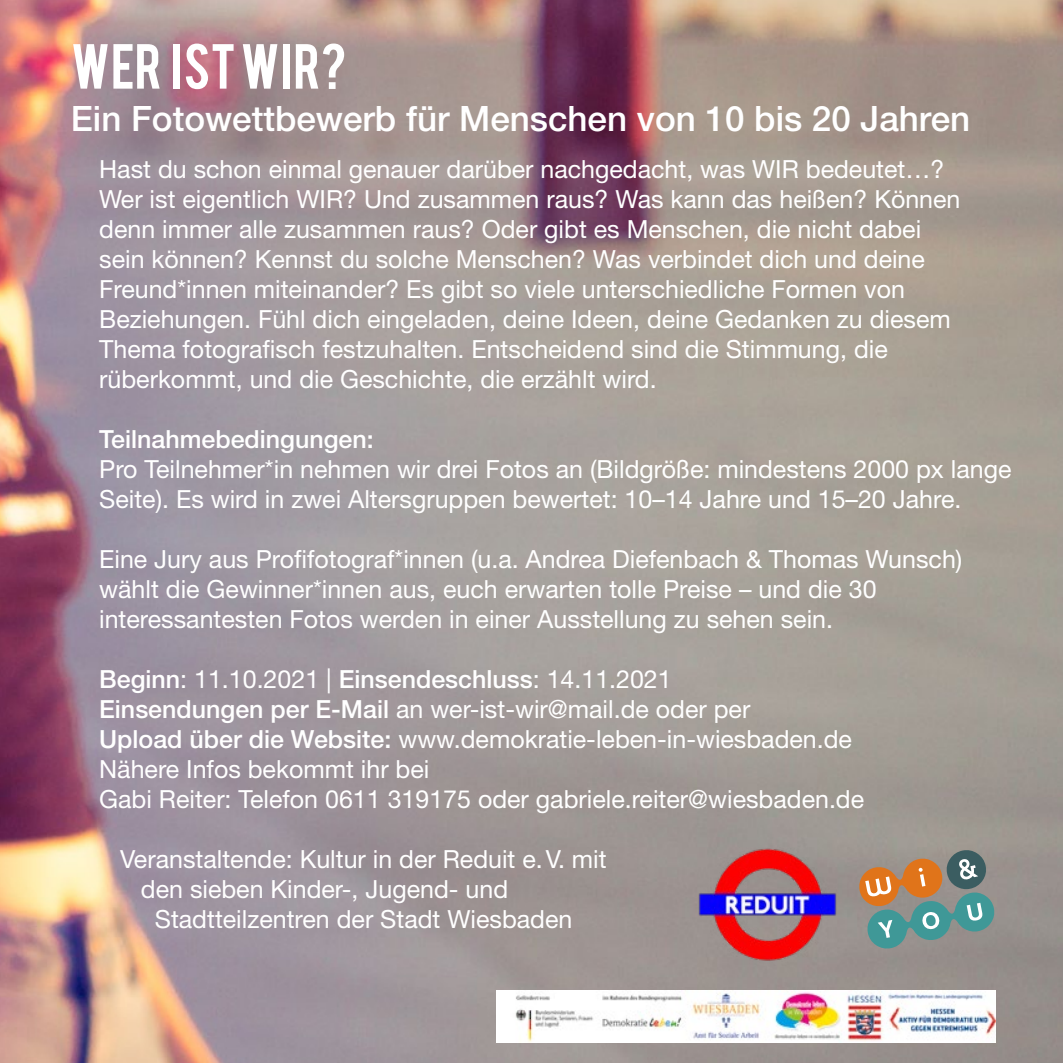
<style>
.page{position:relative;width:1063px;height:1063px;background:#fff}
.page>*{position:absolute;margin:0;border:0;box-sizing:border-box;transform-origin:0 0}
.t1{font:50px "Bebas";letter-spacing:.02em;color:#fff}
.t2{font:500 35px "Helvetica Neue LT Std";color:#fff}
.t3{font:25px/30px "Helvetica Neue LT Std";color:#fff}
.t4{font:500 25px "Helvetica Neue LT Std";color:#fff}
.s1{font-weight:500}
</style>
<div class="page">
<img style="left:0;top:0;width:1063px;height:1063px">
<img style="left:689px;top:838px;width:157px;height:134px">
<svg style="left:859px;top:850px;width:135px;height:99px;background:#8c9080"></svg>
<img style="left:496px;top:991px;width:500px;height:51px">
<p class="t1" style="left:71px;top:30px;width:277px">WER IST WIR?</p>
<p class="t2" style="left:71px;top:97px;width:901px">Ein Fotowettbewerb für Menschen von 10 bis 20 Jahren</p>
<p class="t3" style="left:99px;top:154px;width:847px">Hast du schon einmal genauer darüber nachgedacht, was WIR bedeutet…?</p>
<p class="t3" style="left:99px;top:184px;width:863px">Wer ist eigentlich WIR? Und zusammen raus? Was kann das heißen? Können denn immer alle zusammen raus? Oder gibt es Menschen, die nicht dabei sein können? Kennst du solche Menschen? Was verbindet dich und deine Freund*innen miteinander? Es gibt so viele unterschiedliche Formen von Beziehungen. Fühl dich eingeladen, deine Ideen, deine Gedanken zu diesem Thema fotografisch festzuhalten. Entscheidend sind die Stimmung, die rüberkommt, und die Geschichte, die erzählt wird.</p>
<p class="t4" style="left:99px;top:425px;width:276px">Teilnahmebedingungen:</p>
<p class="t3" style="left:99px;top:454px;width:914px">Pro Teilnehmer*in nehmen wir drei Fotos an (Bildgröße: mindestens 2000 px lange<br>Seite). Es wird in zwei Altersgruppen bewertet: 10–14 Jahre und 15–20 Jahre.</p>
<p class="t3" style="left:99px;top:544px;width:865px">Eine Jury aus Profifotograf*innen (u.a. Andrea Diefenbach &amp; Thomas Wunsch) wählt die Gewinner*innen aus, euch erwarten tolle Preise – und die 30 interessantesten Fotos werden in einer Ausstellung zu sehen sein.</p>
<p class="t3" style="left:99px;top:664px;width:574px"><span class="s1">Beginn</span>: 11.10.2021 | <span class="s1">Einsendeschluss</span>: 14.11.2021</p>
<p class="t3" style="left:99px;top:694px;width:653px"><span class="s1">Einsendungen per E-Mail</span> an wer-ist-wir@mail.de oder per</p>
<p class="t3" style="left:99px;top:724px;width:754px"><span class="s1">Upload über die Website:</span> www.demokratie-leben-in-wiesbaden.de</p>
<p class="t3" style="left:99px;top:754px;width:767px">Nähere Infos bekommt ihr bei<br>Gabi Reiter: Telefon 0611 319175 oder gabriele.reiter@wiesbaden.de</p>
<p class="t3" style="left:120px;top:844px;width:488px">Veranstaltende: Kultur in der Reduit e.V. mit</p>
<p class="t3" style="left:155px;top:874px;width:419px;text-indent:-14px">den sieben Kinder-, Jugend- und<br>Stadtteilzentren der Stadt Wiesbaden</p>
</div>
